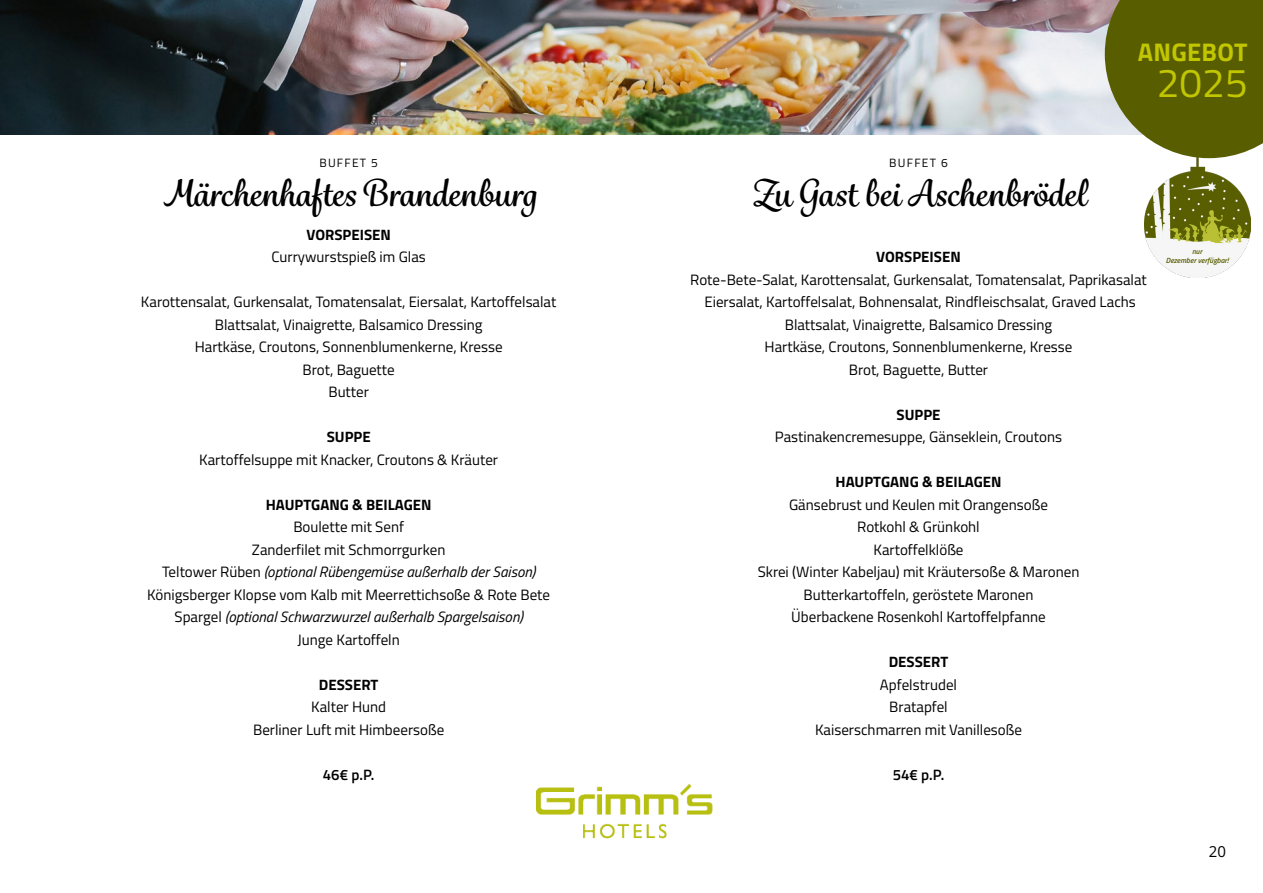
<style>
.page{position:relative;width:1263px;height:893px;background:#fff}
.page>*{position:absolute;margin:0;border:0;box-sizing:border-box;transform-origin:0 0}
.t1{font:40.5px "Titillium Web";color:#c1c600}
.t2{font:700 36px "Grafolita Script";color:#000}
.t3{font:700 25.5px "Titillium Web";letter-spacing:.01em;color:#c1c600}
.t4{font:15px/22.5px "Titillium Web";color:#000;text-align:center}
.t5{font:700 15px "Titillium Web";color:#000}
.t6{font:600 15px "Titillium Web";color:#000}
.t7{font:15px "Open Sans";color:#000}
.t8{font:12px "Titillium Web";letter-spacing:.1em;color:#000}
.t9{font:italic 600 7.5px/9px "Titillium Web";color:#585e00;text-align:center}
.s1{font-style:italic}
</style>
<div class="page">
<img style="left:536px;top:785px;width:177px;height:54px">
<img style="left:0;top:0;width:1105px;height:134px">
<img style="left:1144px;top:158px;width:106px;height:119px">
<svg style="left:1105px;top:0;width:158px;height:158px;background:#696e1b"></svg>
<p class="t8" style="left:319px;top:154px;width:60px">BUFFET 5</p>
<p class="t8" style="left:889px;top:154px;width:60px">BUFFET 6</p>
<h2 class="t2" style="left:163px;top:168px;width:375px">Märchenhaftes Brandenburg</h2>
<h2 class="t2" style="left:751px;top:168px;width:337px">Zu Gast bei Aschenbrödel</h2>
<h3 class="t3" style="left:1138px;top:32px;width:111px">ANGEBOT</h3>
<h1 class="t1" style="left:1157px;top:53px;width:92px">2025</h1>
<p class="t5" style="left:306px;top:223px;width:86px">VORSPEISEN</p>
<p class="t4" style="left:271px;top:245px;width:156px">Currywurstspieß im Glas</p>
<p class="t4" style="left:141px;top:290px;width:417px">Karottensalat, Gurkensalat, Tomatensalat, Eiersalat, Kartoffelsalat Blattsalat, Vinaigrette, Balsamico Dressing<br>Hartkäse, Croutons, Sonnenblumenkerne, Kresse<br>Brot, Baguette<br>Butter</p>
<p class="t5" style="left:327px;top:425px;width:45px">SUPPE</p>
<p class="t4" style="left:199px;top:447px;width:300px">Kartoffelsuppe mit Knacker, Croutons &amp; Kräuter</p>
<p class="t5" style="left:266px;top:493px;width:167px">HAUPTGANG &amp; BEILAGEN</p>
<p class="t4" style="left:147px;top:515px;width:404px">Boulette mit Senf<br>Zanderfilet mit Schmorrgurken<br>Teltower Rüben <span class="s1">(optional Rübengemüse außerhalb der Saison)<br></span>Königsberger Klopse vom Kalb mit Meerrettichsoße &amp; Rote Bete Spargel <span class="s1">(optional Schwarzwurzel außerhalb Spargelsaison)<br></span>Junge Kartoffeln</p>
<p class="t5" style="left:319px;top:673px;width:61px">DESSERT</p>
<p class="t4" style="left:253px;top:695px;width:193px">Kalter Hund<br>Berliner Luft mit Himbeersoße</p>
<p class="t6" style="left:323px;top:763px;width:53px">46€ p.P.</p>
<p class="t5" style="left:876px;top:245px;width:86px">VORSPEISEN</p>
<p class="t4" style="left:690px;top:267px;width:458px">Rote-Bete-Salat, Karottensalat, Gurkensalat, Tomatensalat, Paprikasalat Eiersalat, Kartoffelsalat, Bohnensalat, Rindfleischsalat, Graved Lachs Blattsalat, Vinaigrette, Balsamico Dressing<br>Hartkäse, Croutons, Sonnenblumenkerne, Kresse<br>Brot, Baguette, Butter</p>
<p class="t5" style="left:896px;top:403px;width:45px">SUPPE</p>
<p class="t4" style="left:775px;top:425px;width:289px">Pastinakencremesuppe, Gänseklein, Croutons</p>
<p class="t5" style="left:835px;top:470px;width:167px">HAUPTGANG &amp; BEILAGEN</p>
<p class="t4" style="left:758px;top:492px;width:323px">Gänsebrust und Keulen mit Orangensoße<br>Rotkohl &amp; Grünkohl<br>Kartoffelklöße<br>Skrei (Winter Kabeljau) mit Kräutersoße &amp; Maronen Butterkartoffeln, geröstete Maronen<br>Überbackene Rosenkohl Kartoffelpfanne</p>
<p class="t5" style="left:889px;top:650px;width:61px">DESSERT</p>
<p class="t4" style="left:815px;top:672px;width:209px">Apfelstrudel<br>Bratapfel<br>Kaiserschmarren mit Vanillesoße</p>
<p class="t6" style="left:893px;top:763px;width:53px">54€ p.P.</p>
<p class="t9" style="left:1166px;top:246px;width:64px">nur<br>Dezember verfügbar!</p>
<p class="t7" style="left:1209px;top:841px;width:19px">20</p>
</div>
